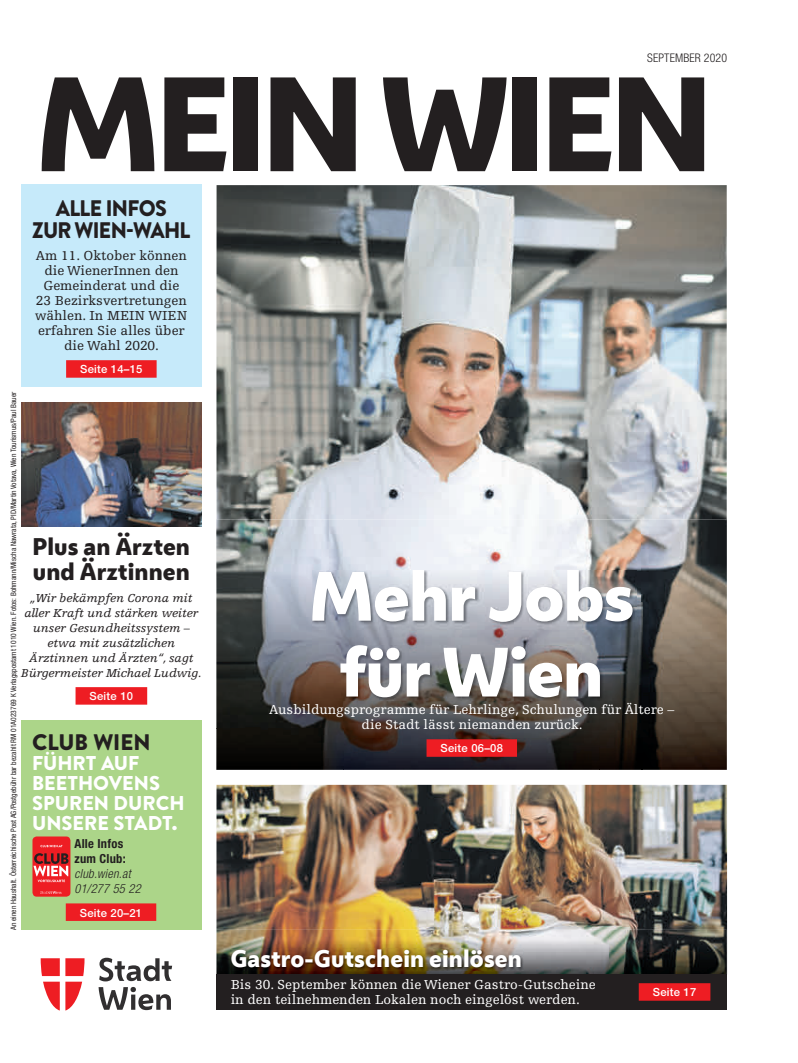
<style>
.page{position:relative;width:798px;height:1063px;background:#fff}
.page>*{position:absolute;margin:0;border:0;box-sizing:border-box;transform-origin:0 0}
.t1{font:800 125px "Wiener Melange";letter-spacing:-.04em;color:#231f20}
.t2{font:800 65px/75.9px "Wiener Melange";letter-spacing:-.02em;color:#fff;text-align:center}
.t3{font:800 22.5px/25px "Wiener Melange";letter-spacing:.005em;color:#231f20}
.t4{font:800 22.5px "Wiener Melange";letter-spacing:.005em;color:#fff}
.t5{font:900 22.5px/22.5px "Brandon Text";letter-spacing:-.03em;color:#231f20;text-align:center;scale:.95 1}
.t6{font:900 22.5px "Brandon Text";color:#231f20}
.t7{font:900 20px/20px "Brandon Text";color:#fff}
.t8{font:13.75px/15px "Egyptienne FLT Std";color:#fff}
.t9{font:13.75px/15px "Egyptienne FLT Std";color:#231f20;text-align:center}
.t10{font:italic 300 condensed 12.5px/15px "Helvetica Neue LT Pro";letter-spacing:.02em;color:#231f20}
.t11{font:700 condensed 12.5px/15px "Helvetica Neue LT Pro";letter-spacing:.02em;color:#231f20}
.t12{font:italic 12.25px/15px "Egyptienne FLT Std";letter-spacing:-.005em;color:#231f20;text-align:center}
.t13{font:300 condensed 11.88px "Helvetica Neue LT Pro";letter-spacing:.01em;color:#231f20}
.t14{font:500 11.25px "Helvetica Neue LT Pro";letter-spacing:.02em;color:#fff}
.t15{font:condensed 7.5px "Helvetica Neue LT Pro";color:#231f20}
</style>
<div class="page">
<img style="left:216px;top:785px;width:510px;height:145px">
<img style="left:216px;top:930px;width:510px;height:44px">
<img style="left:216px;top:185px;width:510px;height:334px">
<img style="left:216px;top:519px;width:127px;height:251px">
<img style="left:343px;top:519px;width:298px;height:84px">
<img style="left:641px;top:519px;width:85px;height:251px">
<img style="left:599px;top:603px;width:42px;height:167px">
<img style="left:343px;top:701px;width:256px;height:69px">
<div style="left:216px;top:974px;width:510px;height:36px;background:#231f20"></div>
<div style="left:21px;top:720px;width:180px;height:210px;background:#acd589"></div>
<div style="left:66px;top:903px;width:90px;height:18px;background:#ee1d23"></div>
<div style="left:638px;top:983px;width:72px;height:18px;background:#ee1d23"></div>
<div style="left:75px;top:687px;width:72px;height:18px;background:#ee1d23"></div>
<img style="left:230px;top:949px;width:293px;height:21px">
<div style="left:32px;top:837px;width:38px;height:60px;background:#ee1d23;border-radius:4px"></div>
<svg style="left:40px;top:891px;width:21px;height:3px"></svg>
<svg style="left:33px;top:845px;width:35px;height:37px"></svg>
<img style="left:312px;top:570px;width:324px;height:131px">
<div style="left:426px;top:739px;width:91px;height:18px;background:#ee1d23"></div>
<svg style="left:41px;top:958px;width:43px;height:18px"></svg>
<svg style="left:43px;top:982px;width:39px;height:29px"></svg>
<svg style="left:99px;top:958px;width:73px;height:23px"></svg>
<svg style="left:98px;top:987px;width:73px;height:23px"></svg>
<div style="left:21px;top:185px;width:180px;height:202px;background:#c6eafa"></div>
<div style="left:66px;top:360px;width:90px;height:18px;background:#ee1d23"></div>
<img style="left:21px;top:402px;width:180px;height:124px">
<p class="t13" style="left:647px;top:53px;width:81px">SEPTEMBER 2020</p>
<h1 class="t1" style="left:35px;top:35px;width:678px">MEIN WIEN</h1>
<h3 class="t5" style="left:32px;top:199px;width:168px">ALLE INFOS<br>ZUR WIEN-WAHL</h3>
<p class="t9" style="left:35px;top:249px;width:153px">Am 11. Oktober können die WienerInnen den<br>Gemeinderat und die<br>23 Bezirksvertretungen wählen. In MEIN WIEN erfahren Sie alles über die Wahl 2020.</p>
<p class="t14" style="left:80px;top:365px;width:64px">Seite 14–15</p>
<p class="t15" style="left:11px;top:930px;width:540px;rotate:-90deg">An einen Haushalt. Österreichische Post AG/Postgebühr bar bezahlt RM 01A023769 K Verlagspostamt 1010 Wien. Fotos: Bohmann/Mischa Nawrata, PID/Martin Votava, Wien Tourismus/Paul Bauer</p>
<h3 class="t3" style="left:33px;top:534px;width:159px">Plus an Ärzten und Ärztinnen</h3>
<p class="t12" style="left:21px;top:592px;width:182px">„Wir bekämpfen Corona mit aller Kraft und stärken weiter unser Gesundheitssystem – etwa mit zusätzlichen<br>Ärztinnen und Ärzten“, sagt<br>Bürger meister Michael Ludwig.</p>
<p class="t14" style="left:90px;top:692px;width:45px">Seite 10</p>
<h3 class="t6" style="left:32px;top:734px;width:120px">CLUB WIEN</h3>
<h3 class="t7" style="left:32px;top:755px;width:154px">FÜHRT AUF<br>BEETHOVENS<br>SPUREN DURCH<br>UNSERE STADT.</h3>
<p class="t11" style="left:74px;top:837px;width:53px">Alle Infos zum Club:</p>
<p class="t10" style="left:74px;top:867px;width:68px">club.wien.at<br>01/277 55 22</p>
<p class="t14" style="left:80px;top:908px;width:64px">Seite 20–21</p>
<h2 class="t2" style="left:309px;top:557px;width:327px">Mehr Jobs für Wien</h2>
<p class="t8" style="left:269px;top:703px;width:406px;text-align:center">Ausbildungsprogramme für Lehrlinge, Schulungen für Ältere – die Stadt lässt niemanden zurück.</p>
<p class="t14" style="left:440px;top:744px;width:64px">Seite 06–08</p>
<h3 class="t4" style="left:230px;top:943px;width:293px">Gastro-Gutschein einlösen</h3>
<p class="t8" style="left:230px;top:978px;width:366px">Bis 30. September können die Wiener Gastro-Gutscheine in den teilnehmenden Lokalen noch eingelöst werden.</p>
<p class="t14" style="left:652px;top:988px;width:45px">Seite 17</p>
</div>
